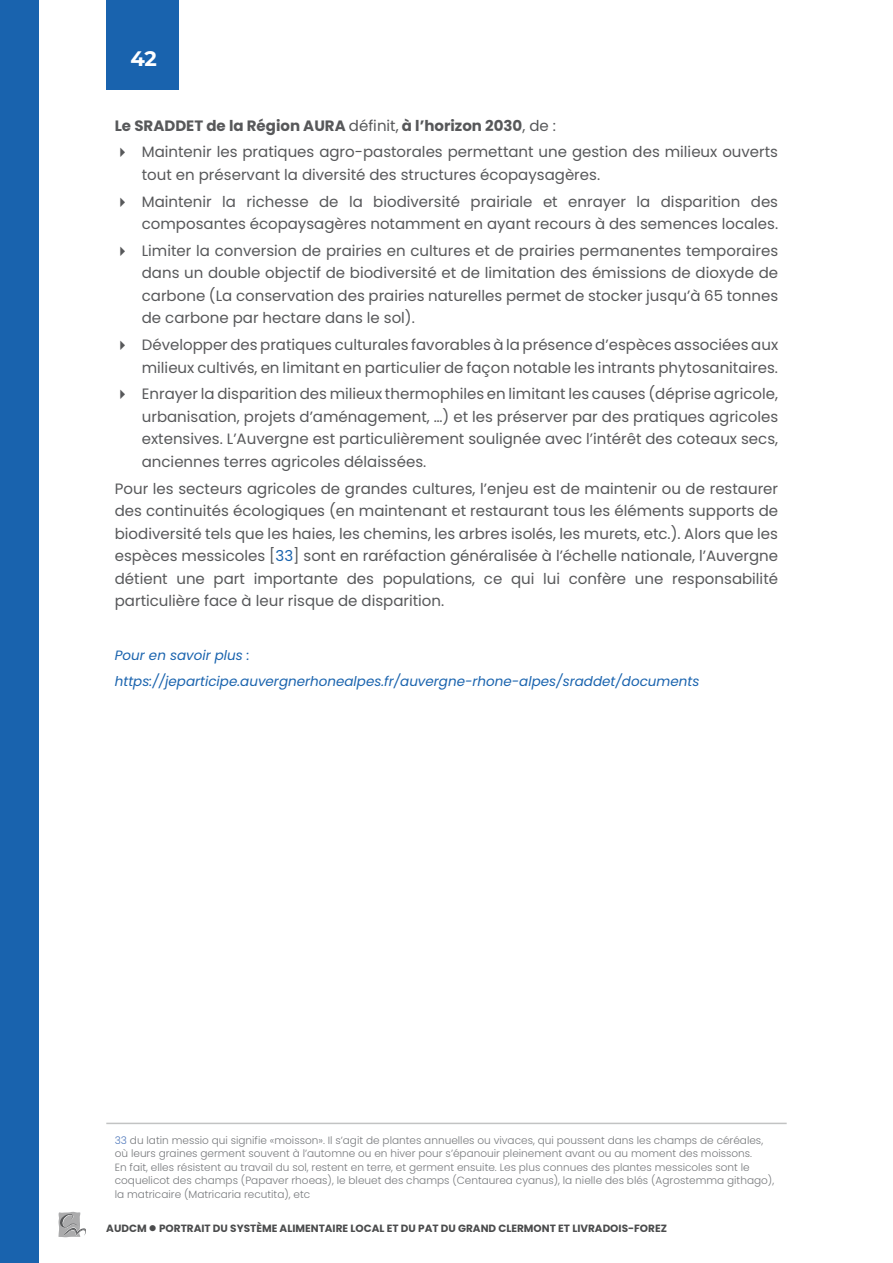
<style>
.page{position:relative;width:893px;height:1263px;background:#fff}
.page>*{position:absolute;margin:0;border:0;box-sizing:border-box;transform-origin:0 0}
.t1{font:700 21px "Montserrat";color:#fff}
.titre_H2_chapitre{font:15px/22.5px "Poppins";color:#57585a}
.titre_H2_chapitre-2{font:700 15px "Poppins";color:#57585a}
.titre_H2_chapitre-3{font:italic 13.5px "Poppins";color:#1963ae}
.t2{font:300 10.5px/13.5px "Poppins";color:#787a7d}
.t3{font:700 10.5px "Poppins";color:#4b4c4d}
.s1{font-weight:400}
.s2{color:#1963ae}
.s3{color:#4c76ba}
</style>
<div class="page">
<div style="left:106px;top:0;width:73px;height:89px;background:#1963ae"></div>
<svg style="left:59px;top:1212px;width:27px;height:25px"></svg>
<div style="left:0;top:0;width:38px;height:1263px;background:#1963ae"></div>
<hr style="left:106px;top:1123px;width:681px;height:1px;background:#c2c3c3">
<h1 class="t1" style="left:131px;top:44px;width:28px">42</h1>
<p class="titre_H2_chapitre-2" style="left:115px;top:117px;width:443px">Le SRADDET de la Région AURA <span class="s1">définit,</span> à l’horizon 2030<span class="s1">, de :</span></p>
<p class="titre_H2_chapitre" style="left:142px;top:141px;width:638px">Maintenir les pratiques agro-pastorales permettant une gestion des milieux ouverts tout en préservant la diversité des structures écopaysagères.</p>
<p class="titre_H2_chapitre" style="left:142px;top:190px;width:638px">Maintenir la richesse de la biodiversité prairiale et enrayer la disparition des composantes écopaysagères notamment en ayant recours à des semences locales.</p>
<p class="titre_H2_chapitre" style="left:142px;top:239px;width:638px;text-align:justify">Limiter la conversion de prairies en cultures et de prairies permanentes temporaires dans un double objectif de biodiversité et de limitation des émissions de dioxyde de carbone (La conservation des prairies naturelles permet de stocker jusqu’à 65 tonnes de carbone par hectare dans le sol).</p>
<p class="titre_H2_chapitre" style="left:142px;top:334px;width:638px">Développer des pratiques culturales favorables à la présence d’espèces associées aux milieux cultivés, en limitant en particulier de façon notable les intrants phytosanitaires.</p>
<p class="titre_H2_chapitre" style="left:142px;top:383px;width:638px;text-align:justify">Enrayer la disparition des milieux thermophiles en limitant les causes (déprise agricole, urbanisation, projets d’aménagement, …) et les préserver par des pratiques agricoles extensives. L’Auvergne est particulièrement soulignée avec l’intérêt des coteaux secs, anciennes terres agricoles délaissées.</p>
<p class="titre_H2_chapitre" style="left:115px;top:477px;width:665px;text-align:justify">Pour les secteurs agricoles de grandes cultures, l’enjeu est de maintenir ou de restaurer des continuités écologiques (en maintenant et restaurant tous les éléments supports de biodiversité tels que les haies, les chemins, les arbres isolés, les murets, etc.). Alors que les espèces messicoles [<span class="s2">33</span>] sont en raréfaction généralisée à l’échelle nationale, l’Auvergne détient une part importante des populations, ce qui lui confère une responsabilité particulière face à leur risque de disparition.</p>
<p class="titre_H2_chapitre-3" style="left:115px;top:647px;width:136px">Pour en savoir plus :</p>
<p class="titre_H2_chapitre-3" style="left:115px;top:674px;width:586px">https://jeparticipe.auvergnerhonealpes.fr/auvergne-rhone-alpes/sraddet/documents</p>
<p class="t2" style="left:115px;top:1133px;width:661px"><span class="s3">33</span> du latin messio qui signifie «moisson». Il s’agit de plantes annuelles ou vivaces, qui poussent dans les champs de céréales, où leurs graines germent souvent à l’automne ou en hiver pour s’épanouir pleinement avant ou au moment des moissons.<br>En fait, elles résistent au travail du sol, restent en terre, et germent ensuite. Les plus connues des plantes messicoles sont le coquelicot des champs (Papaver rhoeas), le bleuet des champs (Centaurea cyanus), la nielle des blés (Agrostemma githago), la matricaire (Matricaria recutita), etc</p>
<p class="t3" style="left:106px;top:1222px;width:562px">AUDCM ● PORTRAIT DU SYSTÈME ALIMENTAIRE LOCAL ET DU PAT DU GRAND CLERMONT ET LIVRADOIS-FOREZ</p>
</div>
